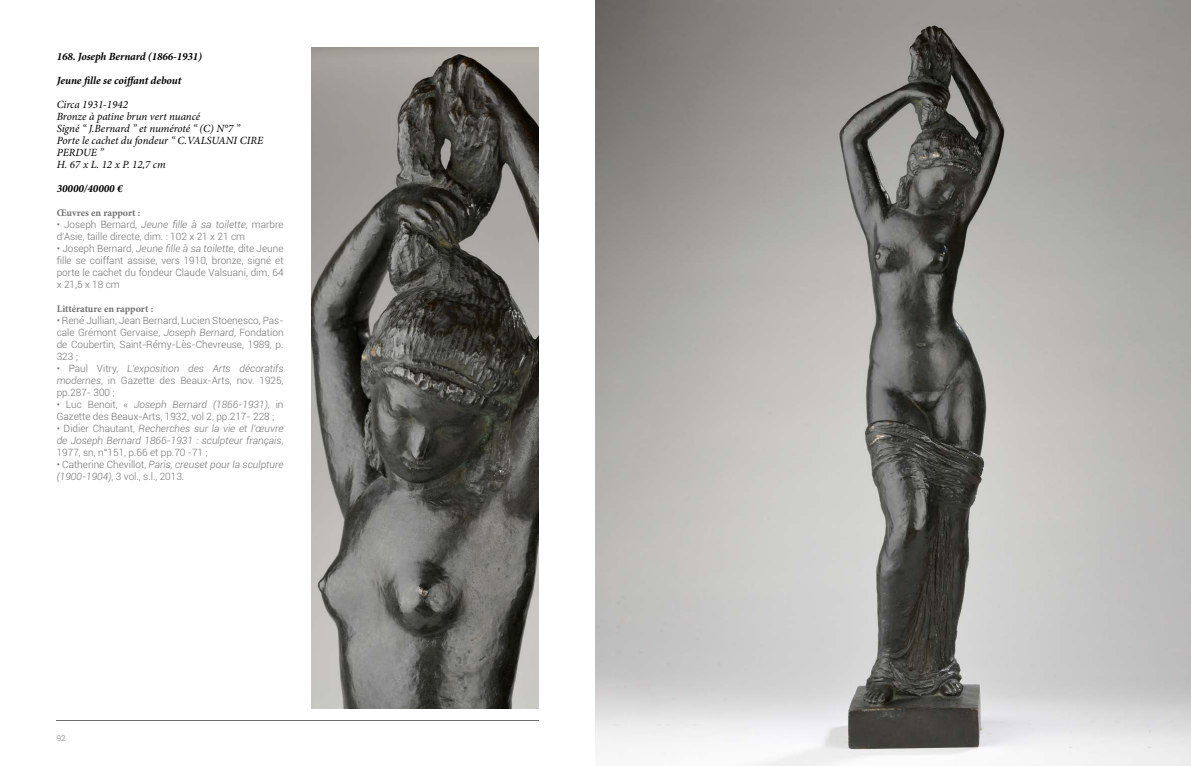
<style>
.page{position:relative;width:1191px;height:766px;background:#fff}
.page>*{position:absolute;margin:0;border:0;box-sizing:border-box;transform-origin:0 0}
.t1{font:italic 11px/12px "Minion Pro";letter-spacing:-.005em;color:#000}
.t2{font:italic 700 11px "Minion Pro";letter-spacing:-.005em;color:#000}
.t3{font:300 10px/12px "Roboto";color:#6f7070;text-align:justify}
.t4{font:italic 300 10px/12px "Roboto";color:#6f7070;text-align:justify}
.t5{font:700 10px "Minion Pro";letter-spacing:-.005em;color:#6f7070}
.t6{font:300 8px "Roboto";color:#6f7070}
.s1{font-style:italic}
.s2{font-style:normal}
</style>
<div class="page">
<img style="left:595px;top:0;width:596px;height:765px">
<img style="left:312px;top:48px;width:227px;height:660px">
<hr style="left:57px;top:720px;width:482px;height:1px;background:#6f7070">
<p class="t2" style="left:57px;top:49px;width:147px">168. Joseph Bernard (1866-1931)</p>
<p class="t2" style="left:57px;top:72px;width:126px">Jeune fille se coiffant debout</p>
<p class="t1" style="left:57px;top:98px;width:208px">Circa 1931-1942<br>Bronze à patine brun vert nuancé<br>Signé “ J.Bernard ” et numéroté “ (C) N°7 ”<br>Porte le cachet du fondeur “ C.VALSUANI CIRE<br>PERDUE ”<br>H. 67 x L. 12 x P. 12,7 cm</p>
<p class="t2" style="left:57px;top:180px;width:67px">30000/40000 €</p>
<p class="t5" style="left:57px;top:206px;width:85px">Œuvres en rapport :</p>
<p class="t3" style="left:57px;top:218px;width:228px">• Joseph Bernard, <span class="s1">Jeune fille à sa toilette</span>, marbre d’Asie, taille directe, dim. : 102 x 21 x 21 cm</p>
<p class="t3" style="left:57px;top:242px;width:228px">• Joseph Bernard, <span class="s1">Jeune fille à sa toilette</span>, dite Jeune fille se coiffant assise, vers 1910, bronze, signé et porte le cachet du fondeur Claude Valsuani, dim. 64 x 21,5 x 18 cm</p>
<p class="t5" style="left:57px;top:302px;width:98px">Littérature en rapport :</p>
<p class="t3" style="left:57px;top:314px;width:228px">• René Jullian, Jean Bernard, Lucien Stoenesco, Pas&shy;cale Grémont Gervaise, <span class="s1">Joseph Bernard</span>, Fondation de Coubertin, Saint-Rémy-Lès-Chevreuse, 1989, p.<br>323 ;</p>
<p class="t3" style="left:57px;top:362px;width:228px">• Paul Vitry, <span class="s1">L’exposition des Arts décoratifs modernes</span>, in Gazette des Beaux-Arts, nov. 1925, pp.287- 300 ;</p>
<p class="t3" style="left:57px;top:398px;width:228px">• Luc Benoit, « <span class="s1">Joseph Bernard (1866-1931)</span>, in<br>Gazette des Beaux-Arts, 1932, vol 2, pp.217- 228 ;</p>
<p class="t4" style="left:57px;top:422px;width:228px"><span class="s2">• Didier Chautant,</span> Recherches sur la vie et l’œuvre de Joseph Bernard 1866-1931 : sculpteur français<span class="s2">, 1977, sn, n°151, p.66 et pp.70 -71 ;</span></p>
<p class="t4" style="left:57px;top:458px;width:228px"><span class="s2">• Catherine Chevillot,</span> Paris, creuset pour la sculpture (1900-1904)<span class="s2">, 3 vol., s.l., 2013.</span></p>
<p class="t6" style="left:57px;top:732px;width:10px">92</p>
</div>
